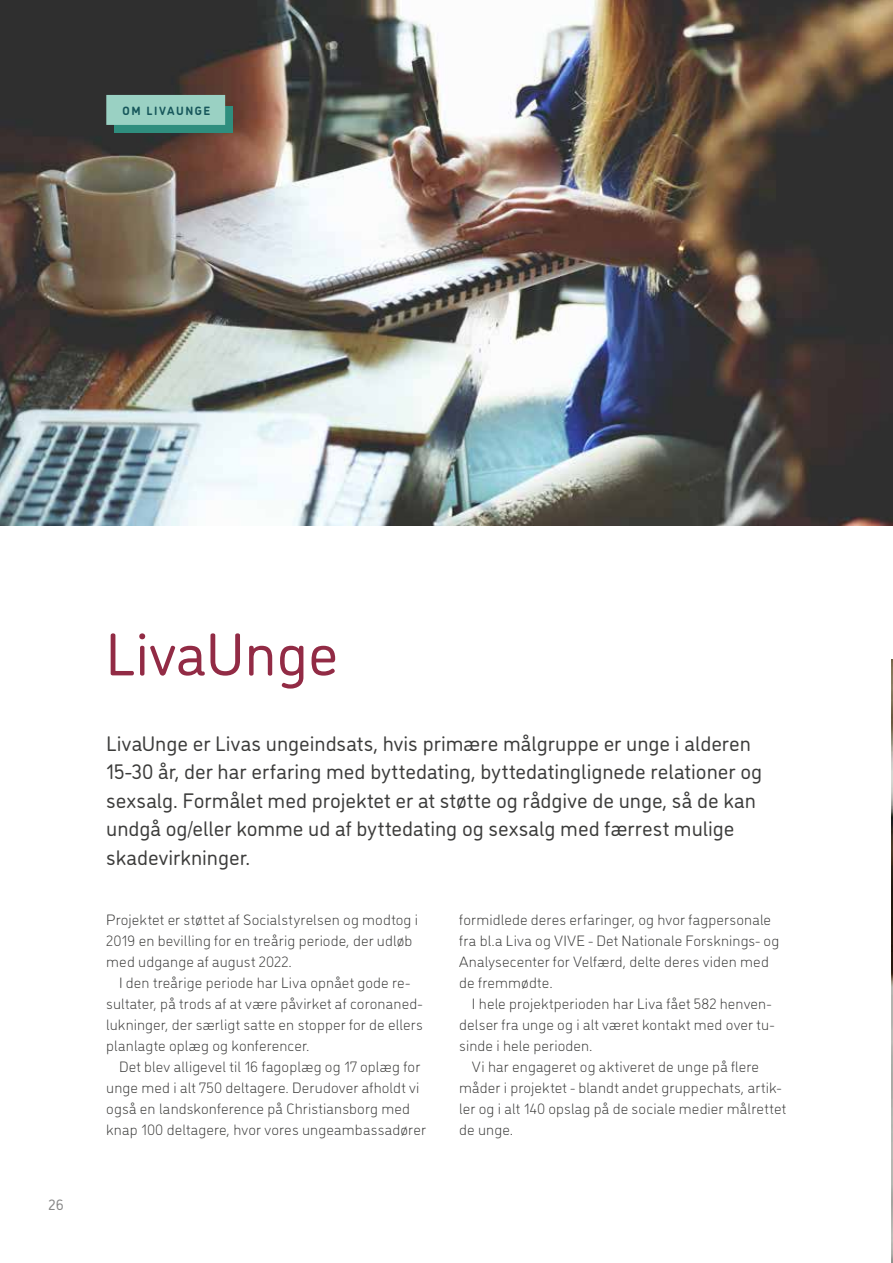
<style>
.page{position:relative;width:893px;height:1263px;background:#fff}
.page>*{position:absolute;margin:0;border:0;box-sizing:border-box;transform-origin:0 0}
.t1{font:60px "DI Nosaur";color:#922b45}
.t2{font:21px/28.5px "DI Nosaur";color:#3c3c3b}
.t3{font:300 15px/21px "DI Nosaur";letter-spacing:.01em;color:#3c3c3b}
.t4{font:15px "DI Nosaur";color:#878787}
.t5{font:700 12px "DI Nosaur";letter-spacing:.135em;color:#17575b}
</style>
<div class="page">
<img style="left:0;top:0;width:893px;height:526px">
<div style="left:114px;top:106px;width:118px;height:27px;background:#2f8e7e"></div>
<div style="left:106px;top:95px;width:119px;height:30px;background:#9ad1c3"></div>
<img style="left:891px;top:660px;width:2px;height:603px">
<p class="t5" style="left:122px;top:102px;width:90px">OM LIVAUNGE</p>
<p class="t4" style="left:49px;top:1193px;width:17px">26</p>
<h1 class="t1" style="left:105px;top:612px;width:235px">LivaUnge</h1>
<p class="t2" style="left:106px;top:728px;width:657px">LivaUnge er Livas ungeindsats, hvis primære målgruppe er unge i alderen 15-30 år, der har erfaring med byttedating, byttedatinglignede relationer og sexsalg. Formålet med projektet er at støtte og rådgive de unge, så de kan undgå og/eller komme ud af byttedating og sexsalg med færrest mulige skadevirkninger.</p>
<p class="t3" style="left:106px;top:908px;width:313px">Projektet er støttet af Socialstyrelsen og modtog i<br>2019 en bevilling for en treårig periode, der udløb med udgange af august 2022.</p>
<p class="t3" style="left:106px;top:971px;width:318px;text-indent:13px">I den treårige periode har Liva opnået gode re&shy;sultater, på trods af at være påvirket af coronaned&shy;lukninger, der særligt satte en stopper for de ellers planlagte oplæg og konferencer.</p>
<p class="t3" style="left:106px;top:1055px;width:321px;text-indent:13px">Det blev alligevel til 16 fagoplæg og 17 oplæg for unge med i alt 750 deltagere. Derudover afholdt vi også en landskonference på Christiansborg med knap 100 deltagere, hvor vores ungeambassadører</p>
<p class="t3" style="left:459px;top:908px;width:322px">formidlede deres erfaringer, og hvor fagpersonale fra bl.a Liva og VIVE - Det Nationale Forsknings- og Analysecenter for Velfærd, delte deres viden med de fremmødte.</p>
<p class="t3" style="left:459px;top:992px;width:317px;text-indent:13px">I hele projektperioden har Liva fået 582 henven&shy;delser fra unge og i alt været kontakt med over tu&shy;sinde i hele perioden.</p>
<p class="t3" style="left:459px;top:1055px;width:328px;text-indent:13px">Vi har engageret og aktiveret de unge på flere måder i projektet - blandt andet gruppechats, artik&shy;ler og i alt 140 opslag på de sociale medier målrettet de unge.</p>
</div>
